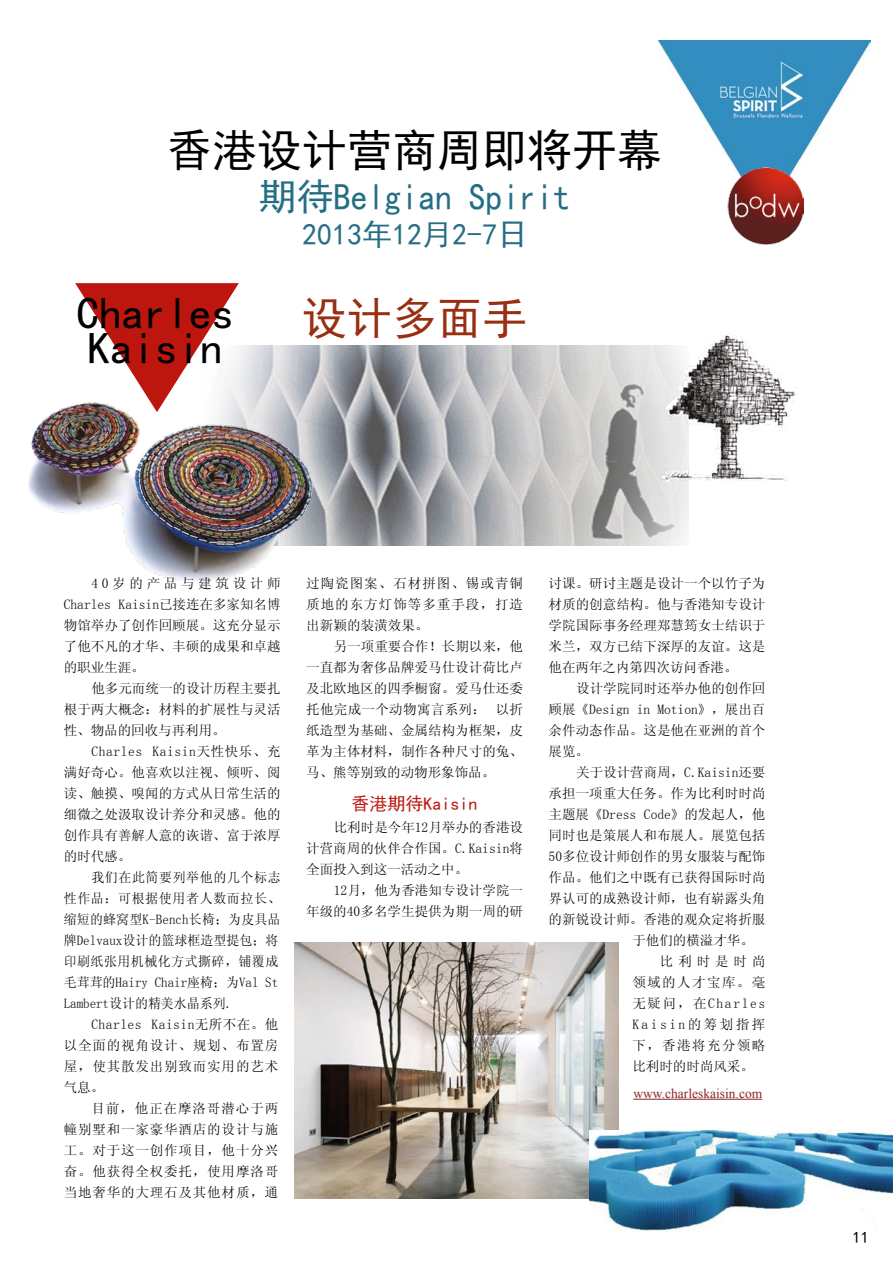
<style>
.page{position:relative;width:893px;height:1263px;background:#fff}
.page>*{position:absolute;margin:0;border:0;box-sizing:border-box;transform-origin:0 0}
.t1{font:45px/34.2px "Sim Hei";color:#000}
.t2{font:45px "Sim Hei";color:#982f12}
.t3{font:37.5px "Sim Hei";color:#256e84}
.t4{font:30px "Sim Hei";color:#256e84}
.t5{font:18px "Sim Hei";color:#bd160e}
.t6{font:16.5px "Sim Hei";color:#000}
.t7{font:13.5px/21px "Sim Sun";letter-spacing:.005em;color:#000;text-align:justify}
.t8{font:13.5px/21px "Sim Sun";letter-spacing:.005em;color:#000;scale:.96 1}
.t9{font:13.5px "Times New Roman";color:#8b2324}
.t10{font:13.5px "Sim Sun";letter-spacing:.105em;color:#000}
.t11{font:13.5px "Sim Sun";letter-spacing:.125em;color:#000}
.t12{font:13.5px "Sim Sun";letter-spacing:.185em;color:#000}
</style>
<div class="page">
<img style="left:239px;top:345px;width:449px;height:200px">
<img style="left:28px;top:394px;width:288px;height:187px">
<img style="left:658px;top:40px;width:213px;height:128px">
<img style="left:727px;top:168px;width:77px;height:76px">
<svg style="left:75px;top:283px;width:164px;height:129px"></svg>
<img style="left:294px;top:943px;width:324px;height:256px">
<img style="left:662px;top:333px;width:135px;height:149px">
<hr style="left:633px;top:1099px;width:129px;height:1px;background:#8b2324">
<img style="left:590px;top:1130px;width:303px;height:101px">
<h1 class="t1" style="left:167px;top:133px;width:496px">香港设计营商周即将开幕</h1>
<h2 class="t3" style="left:259px;top:178px;width:313px">期待Belgian Spirit</h2>
<h3 class="t4" style="left:302px;top:220px;width:226px">2013年12月2-7日</h3>
<h1 class="t1" style="left:77px;top:296px;width:159px">Charles<br>Kaisin</h1>
<h1 class="t2" style="left:302px;top:295px;width:226px">设计多面手</h1>
<p class="t7" style="left:64px;top:572px;width:218px;text-indent:28px">40岁的产品与建筑设计师Charles Kaisin已接连在多家知名博物馆举办了创作回顾展。这充分显示了他不凡的才华、丰硕的成果和卓越的职业生涯。</p>
<p class="t7" style="left:64px;top:677px;width:218px;text-indent:28px">他多元而统一的设计历程主要扎根于两大概念：材料的扩展性与灵活性、物品的回收与再利用。</p>
<p class="t7" style="left:64px;top:740px;width:218px;text-indent:28px">Charles Kaisin天性快乐、充满好奇心。他喜欢以注视、倾听、阅读、触摸、嗅闻的方式从日常生活的细微之处汲取设计养分和灵感。他的创作具有善解人意的诙谐、富于浓厚的时代感。</p>
<p class="t8" style="left:64px;top:866px;width:227px;text-indent:28px">我们在此简要列举他的几个标志性作品：可根据使用者人数而拉长、缩短的蜂窝型K-Bench长椅；为皮具品牌Delvaux设计的篮球框造型提包；将印刷纸张用机械化方式撕碎，铺覆成毛茸茸的Hairy Chair座椅；为Val St<br>Lambert设计的精美水晶系列.</p>
<p class="t7" style="left:64px;top:1013px;width:216px;text-indent:28px">Charles Kaisin无所不在。他以全面的视角设计、规划、布置房屋，使其散发出别致而实用的艺术气息。</p>
<p class="t7" style="left:64px;top:1097px;width:216px;text-indent:28px">目前，他正在摩洛哥潜心于两幢别墅和一家豪华酒店的设计与施工。对于这一创作项目，他十分兴奋。他获得全权委托，使用摩洛哥当地奢华的大理石及其他材质，通</p>
<p class="t7" style="left:306px;top:572px;width:218px">过陶瓷图案、石材拼图、锡或青铜质地的东方灯饰等多重手段，打造出新颖的装潢效果。</p>
<p class="t7" style="left:306px;top:635px;width:218px;text-indent:28px">另一项重要合作！长期以来，他一直都为奢侈品牌爱马仕设计荷比卢及北欧地区的四季橱窗。爱马仕还委托他完成一个动物寓言系列： 以折纸造型为基础、金属结构为框架，皮革为主体材料，制作各种尺寸的兔、马、熊等别致的动物形象饰品。</p>
<h3 class="t5" style="left:352px;top:795px;width:127px">香港期待Kaisin</h3>
<p class="t7" style="left:306px;top:816px;width:218px;text-indent:28px">比利时是今年12月举办的香港设计营商周的伙伴合作国。C.Kaisin将全面投入到这一活动之中。</p>
<p class="t7" style="left:306px;top:879px;width:218px;text-align:right">12月，他为香港知专设计学院一<br>年级的40多名学生提供为期一周的研</p>
<p class="t7" style="left:549px;top:572px;width:218px">讨课。研讨主题是设计一个以竹子为材质的创意结构。他与香港知专设计学院国际事务经理郑慧筠女士结识于米兰，双方已结下深厚的友谊。这是他在两年之内第四次访问香港。</p>
<p class="t7" style="left:549px;top:677px;width:218px;text-indent:28px">设计学院同时还举办他的创作回顾展《Design in Motion》，展出百余件动态作品。这是他在亚洲的首个展览。</p>
<p class="t7" style="left:576px;top:762px;width:191px">关于设计营商周，C.Kaisin还要</p>
<p class="t7" style="left:549px;top:783px;width:218px">承担一项重大任务。作为比利时时尚</p>
<p class="t7" style="left:549px;top:804px;width:218px">主题展《Dress Code》的发起人，他</p>
<p class="t7" style="left:549px;top:825px;width:218px">同时也是策展人和布展人。展览包括</p>
<p class="t7" style="left:549px;top:846px;width:218px">50多位设计师创作的男女服装与配饰</p>
<p class="t7" style="left:549px;top:867px;width:218px">作品。他们之中既有已获得国际时尚</p>
<p class="t7" style="left:549px;top:888px;width:218px">界认可的成熟设计师，也有崭露头角</p>
<p class="t7" style="left:549px;top:909px;width:218px">的新锐设计师。香港的观众定将折服</p>
<p class="t7" style="left:632px;top:930px;width:123px">于他们的横溢才华。</p>
<p class="t7" style="left:660px;top:951px;width:107px">比利时是时尚</p>
<p class="t10" style="left:632px;top:975px;width:135px">领域的人才宝库。毫</p>
<p class="t11" style="left:632px;top:996px;width:135px">无疑问，在Charles</p>
<p class="t12" style="left:632px;top:1017px;width:135px">Kaisin的筹划指挥</p>
<p class="t10" style="left:632px;top:1038px;width:135px">下，香港将充分领略</p>
<p class="t7" style="left:632px;top:1056px;width:123px">比利时的时尚风采。</p>
<p class="t9" style="left:633px;top:1084px;width:130px">www.charleskaisin.com</p>
<p class="t6" style="left:853px;top:1228px;width:18px">11</p>
</div>
